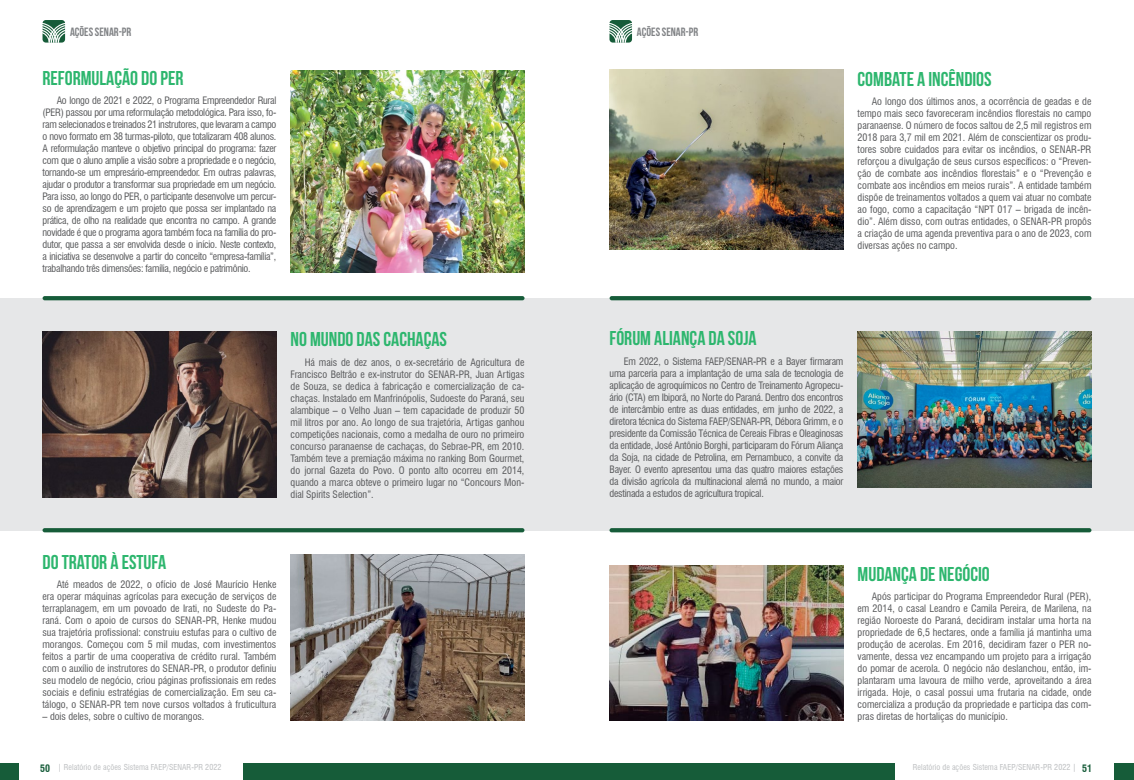
<style>
.page{position:relative;width:1134px;height:780px;background:#fff}
.page>*{position:absolute;margin:0;border:0;box-sizing:border-box;transform-origin:0 0}
.t1{font:700 20px "Bebas Neue";color:#2db66e}
.t2{font:700 12px "Bebas Neue";color:#808285}
.t3{font:condensed 10px/12px "Swiss 721 BT";color:#58595b;text-align:justify}
.t4{font:condensed 8px "Swiss 721 BT";letter-spacing:.01em;color:#bcbec0}
.s1{font-weight:700;font-size:10px;color:#165c39}
</style>
<div class="page">
<div style="left:243px;top:762px;width:651px;height:18px;background:#165c39"></div>
<div style="left:0;top:762px;width:19px;height:18px;background:#165c39"></div>
<div style="left:1114px;top:762px;width:20px;height:18px;background:#165c39"></div>
<div style="left:0;top:298px;width:1134px;height:232px;background:#e6e7e8"></div>
<img style="left:291px;top:70px;width:233px;height:202px">
<img style="left:291px;top:554px;width:233px;height:166px">
<img style="left:43px;top:332px;width:233px;height:165px">
<div style="left:43px;top:20px;width:22px;height:23px;background:#165c39;border-radius:3px"></div>
<svg style="left:42px;top:22px;width:24px;height:21px"></svg>
<svg style="left:43px;top:296px;width:481px;height:4px;background:#1a5f3c"></svg>
<svg style="left:43px;top:528px;width:481px;height:4px;background:#1c603e"></svg>
<img style="left:609px;top:70px;width:234px;height:179px">
<img style="left:857px;top:331px;width:234px;height:156px">
<div style="left:609px;top:20px;width:23px;height:23px;background:#165c39;border-radius:3px"></div>
<svg style="left:609px;top:22px;width:23px;height:21px"></svg>
<svg style="left:610px;top:296px;width:481px;height:4px;background:#1a5f3c"></svg>
<svg style="left:609px;top:528px;width:482px;height:4px;background:#1c603e"></svg>
<img style="left:609px;top:565px;width:234px;height:155px">
<p class="t2" style="left:70px;top:25px;width:63px">AÇÕES SENAR-PR</p>
<h1 class="t1" style="left:43px;top:67px;width:142px">REFORMULAÇÃO DO PER</h1>
<p class="t3" style="left:43px;top:94px;width:235px;text-indent:14px">Ao longo de 2021 e 2022, o Programa Empreendedor Rural (PER) passou por uma reformulação metodológica. Para isso, fo&shy;ram selecionados e treinados 21 instrutores, que levaram a campo o novo formato em 38 turmas-piloto, que totalizaram 408 alunos.<br>A reformulação manteve o objetivo principal do programa: fazer com que o aluno amplie a visão sobre a propriedade e o negócio, tornando-se um empresário-empreendedor. Em outras palavras, ajudar o produtor a transformar sua propriedade em um negócio.<br>Para isso, ao longo do PER, o participante desenvolve um percur&shy;so de aprendizagem e um projeto que possa ser implantado na prática, de olho na realidade que encontra no campo. A grande novidade é que o programa agora também foca na família do pro&shy;dutor, que passa a ser envolvida desde o início. Neste contexto, a iniciativa se desenvolve a partir do conceito “empresa-família”, trabalhando três dimensões: família, negócio e patrimônio.</p>
<h1 class="t1" style="left:291px;top:328px;width:158px">NO MUNDO DAS CACHAÇAS</h1>
<p class="t3" style="left:291px;top:356px;width:235px;text-indent:14px">Há mais de dez anos, o ex-secretário de Agricultura de Francisco Beltrão e ex-instrutor do SENAR-PR, Juan Artigas de Souza, se dedica à fabricação e comercialização de ca&shy;chaças. Instalado em Manfrinópolis, Sudoeste do Paraná, seu alambique – o Velho Juan – tem capacidade de produzir 50 mil litros por ano. Ao longo de sua trajetória, Artigas ganhou competições nacionais, como a medalha de ouro no primeiro concurso paranaense de cachaças, do Sebrae-PR, em 2010.<br>Também teve a premiação máxima no ranking Bom Gourmet, do jornal Gazeta do Povo. O ponto alto ocorreu em 2014, quando a marca obteve o primeiro lugar no “Concours Mon&shy;dial Spirits Selection”.</p>
<h1 class="t1" style="left:43px;top:551px;width:125px">DO TRATOR À ESTUFA</h1>
<p class="t3" style="left:43px;top:578px;width:235px;text-indent:14px">Até meados de 2022, o ofício de José Maurício Henke era operar máquinas agrícolas para execução de serviços de terraplanagem, em um povoado de Irati, no Sudeste do Pa&shy;raná. Com o apoio de cursos do SENAR-PR, Henke mudou sua trajetória profissional: construiu estufas para o cultivo de morangos. Começou com 5 mil mudas, com investimentos feitos a partir de uma cooperativa de crédito rural. Também com o auxílio de instrutores do SENAR-PR, o produtor definiu seu modelo de negócio, criou páginas profissionais em redes sociais e definiu estratégias de comercialização. Em seu ca&shy;tálogo, o SENAR-PR tem nove cursos voltados à fruticultura</p>
<p class="t3" style="left:43px;top:710px;width:163px">– dois deles, sobre o cultivo de morangos.</p>
<p class="t2" style="left:637px;top:25px;width:63px">AÇÕES SENAR-PR</p>
<h1 class="t1" style="left:857px;top:68px;width:136px">COMBATE A INCÊNDIOS</h1>
<p class="t3" style="left:857px;top:95px;width:235px;text-indent:14px">Ao longo dos últimos anos, a ocorrência de geadas e de tempo mais seco favoreceram incêndios florestais no campo paranaense. O número de focos saltou de 2,5 mil registros em 2018 para 3,7 mil em 2021. Além de conscientizar os produ&shy;tores sobre cuidados para evitar os incêndios, o SENAR-PR reforçou a divulgação de seus cursos específicos: o “Preven&shy;ção de combate aos incêndios florestais” e o “Prevenção e combate aos incêndios em meios rurais”. A entidade também dispõe de treinamentos voltados a quem vai atuar no combate ao fogo, como a capacitação “NPT 017 – brigada de incên&shy;dio”. Além disso, com outras entidades, o SENAR-PR propôs a criação de uma agenda preventiva para o ano de 2023, com diversas ações no campo.</p>
<h1 class="t1" style="left:609px;top:327px;width:149px">FÓRUM ALIANÇA DA SOJA</h1>
<p class="t3" style="left:609px;top:355px;width:235px;text-indent:14px">Em 2022, o Sistema FAEP/SENAR-PR e a Bayer firmaram uma parceria para a implantação de uma sala de tecnologia de aplicação de agroquímicos no Centro de Treinamento Agropecu&shy;ário (CTA) em Ibiporã, no Norte do Paraná. Dentro dos encontros de intercâmbio entre as duas entidades, em junho de 2022, a diretora técnica do Sistema FAEP/SENAR-PR, Débora Grimm, e o presidente da Comissão Técnica de Cereais Fibras e Oleaginosas da entidade, José Antônio Borghi, participaram do Fórum Aliança da Soja, na cidade de Petrolina, em Pernambuco, a convite da Bayer. O evento apresentou uma das quatro maiores estações da divisão agrícola da multinacional alemã no mundo, a maior destinada a estudos de agricultura tropical.</p>
<h1 class="t1" style="left:857px;top:563px;width:134px">MUDANÇA DE NEGÓCIO</h1>
<p class="t3" style="left:857px;top:590px;width:235px;text-indent:14px">Após participar do Programa Empreendedor Rural (PER), em 2014, o casal Leandro e Camila Pereira, de Marilena, na região Noroeste do Paraná, decidiram instalar uma horta na propriedade de 6,5 hectares, onde a família já mantinha uma produção de acerolas. Em 2016, decidiram fazer o PER no&shy;vamente, dessa vez encampando um projeto para a irrigação do pomar de acerola. O negócio não deslanchou, então, im&shy;plantaram uma lavoura de milho verde, aproveitando a área irrigada. Hoje, o casal possui uma frutaria na cidade, onde comercializa a produção da propriedade e participa das com&shy;pras diretas de hortaliças do município.</p>
<p class="t4" style="left:40px;top:762px;width:183px"><span class="s1">50</span> | Relatório de ações Sistema FAEP/SENAR-PR 2022</p>
<p class="t4" style="left:913px;top:762px;width:181px">Relatório de ações Sistema FAEP/SENAR-PR 2022 | <span class="s1">51</span></p>
</div>
